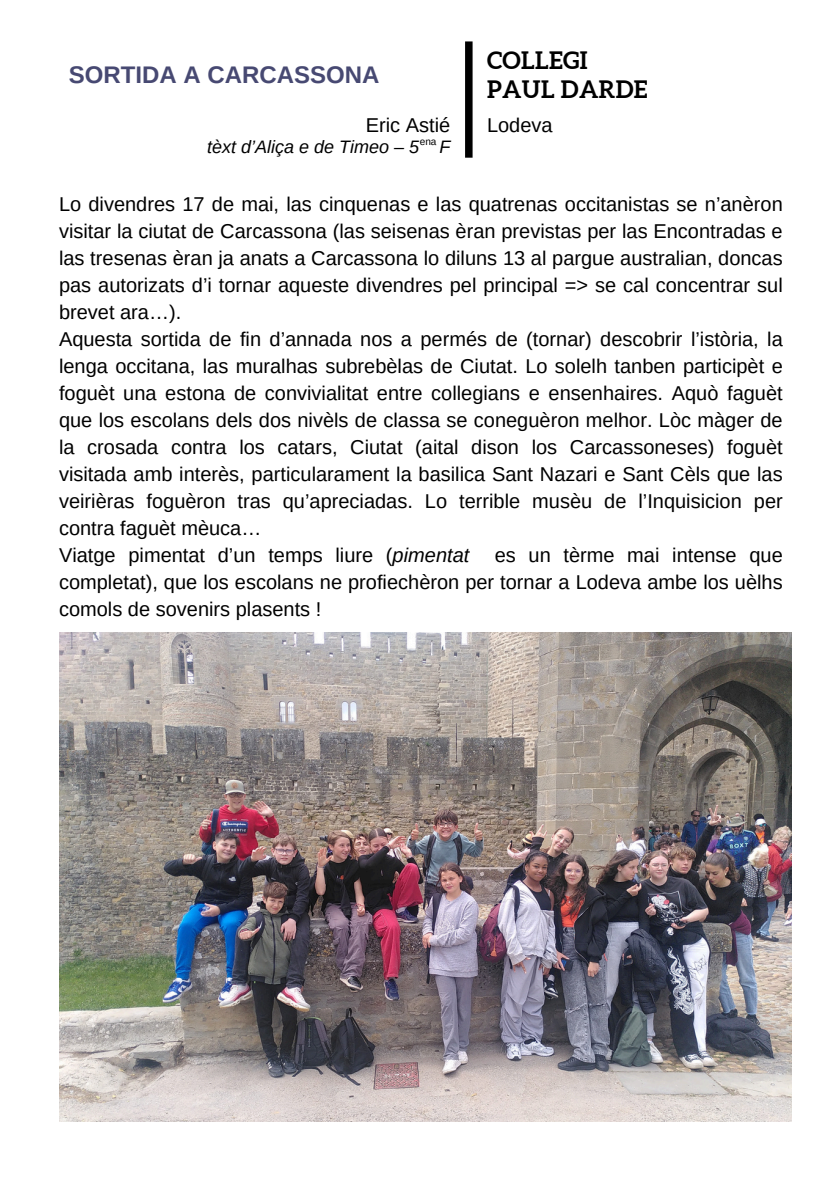
<style>
.page{position:relative;width:839px;height:1191px;background:#fff}
.page>*{position:absolute;margin:0;border:0;box-sizing:border-box;transform-origin:0 0}
.t1{font:700 24px "Arimo";color:#474972}
.t2{font:700 24px/28.4px "Aleo";letter-spacing:.015em;color:#000}
.t3{font:20px/27px "Arimo";color:#000}
.t4{font:italic 18px "Arimo";color:#000}
.t5{font:10px "Arimo";color:#000}
.s1{font-style:italic}
</style>
<div class="page">
<img style="left:59px;top:632px;width:732px;height:489px">
<div style="left:465px;top:41px;width:7px;height:117px;background:#000"></div>
<p class="t1" style="left:69px;top:61px;width:312px">SORTIDA A CARCASSONA</p>
<h2 class="t2" style="left:487px;top:46px;width:162px">COLLEGI<br>PAUL DARDE</h2>
<h2 class="t3" style="left:366px;top:111px;width:86px">Eric Astié</h2>
<h1 class="t3" style="left:487px;top:111px;width:67px">Lodeva</h1>
<h2 class="t4" style="left:207px;top:137px;width:245px">tèxt d’Aliça e de Timeo – 5 F</h2>
<p class="t5" style="left:420px;top:136px;width:18px">ena</p>
<h2 class="t3" style="left:59px;top:191px;width:725px">Lo divendres 17 de mai, las cinquenas e las quatrenas occitanistas se n’anèron visitar la ciutat de Carcassona (las seisenas èran previstas per las Encontradas e las tresenas èran ja anats a Carcassona lo diluns 13 al pargue australian, doncas pas autorizats d’i tornar aqueste divendres pel principal =&gt; se cal concentrar sul brevet ara…).<br>Aquesta sortida de fin d’annada nos a permés de (tornar) descobrir l’istòria, la lenga occitana, las muralhas subrebèlas de Ciutat. Lo solelh tanben participèt e foguèt una estona de convivialitat entre collegians e ensenhaires. Aquò faguèt que los escolans dels dos nivèls de classa se coneguèron melhor. Lòc màger de la crosada contra los catars, Ciutat (aital dison los Carcassoneses) foguèt visitada amb interès, particularament la basilica Sant Nazari e Sant Cèls que las veirièras foguèron tras qu’apreciadas. Lo terrible musèu de l’Inquisicion per contra faguèt mèuca…<br>Viatge pimentat d’un temps liure (<span class="s1">pimentat</span></h2>
<h2 class="t3" style="left:59px;top:542px;width:725px;text-align:justify;text-indent:435px">es un tèrme mai intense que completat), que los escolans ne profiechèron per tornar a Lodeva ambe los uèlhs comols de sovenirs plasents !</h2>
</div>
